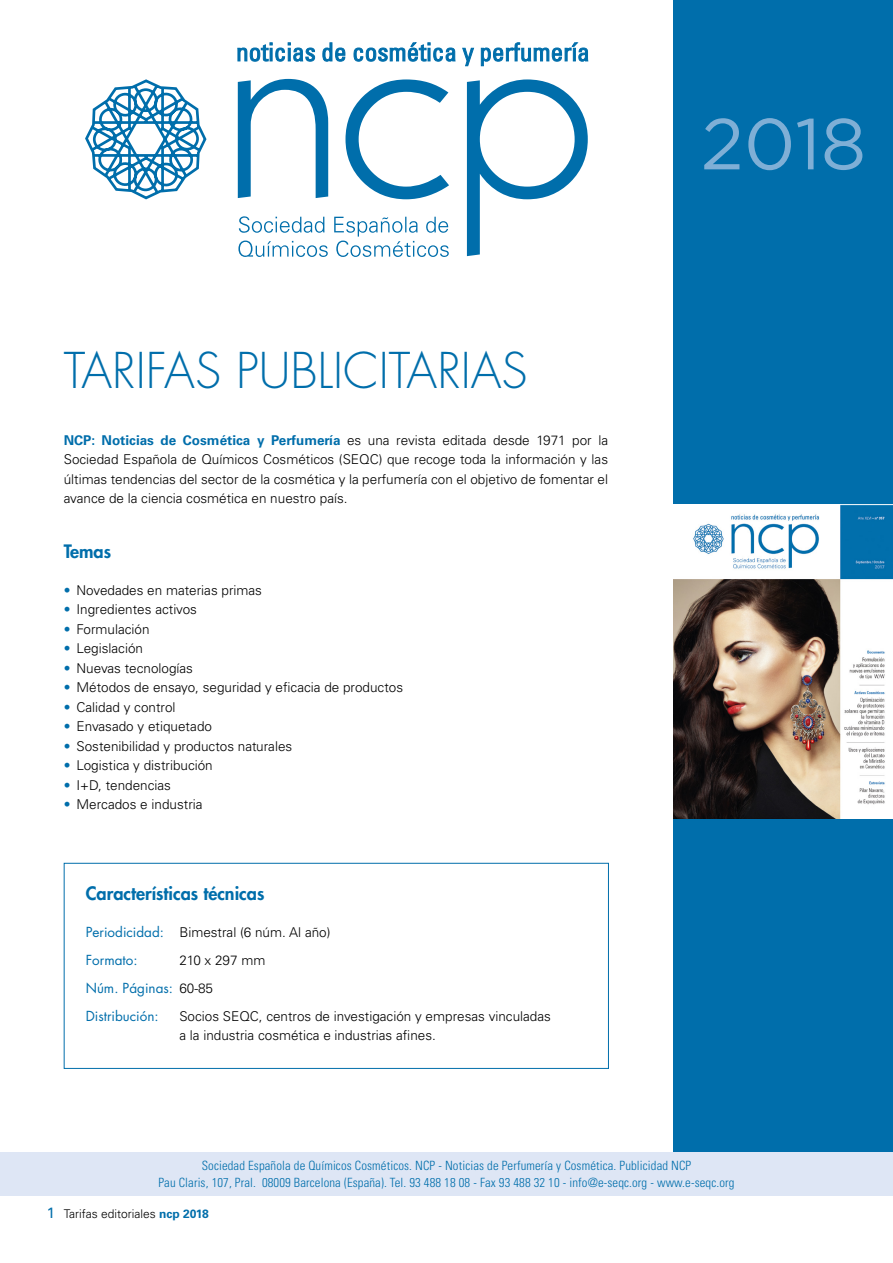
<style>
.page{position:relative;width:893px;height:1263px;background:#fff}
.page>*{position:absolute;margin:0;border:0;box-sizing:border-box;transform-origin:0 0}
.t1{font:72px "Gotham";color:#7fafd6}
.t2{font:300 48px "Futura Std";color:#006eab}
.t3{font:800 18px "Futura Std";color:#006eab}
.t4{font:300 13.5px/19.5px "Univers LT Std";color:#000;text-align:justify}
.t5{font:13.5px/28px "Futura Std";color:#006eab}
.t6{font:300 condensed 12.75px/16.5px "Univers LT Std";letter-spacing:.01em;color:#006eab;text-align:center}
.t7{font:300 12px "Univers LT Std";color:#000}
.s1{font-weight:700;color:#006eab}
.s2{color:#006eab}
.s3{font-family:"Futura Std";font-weight:400;color:#006eab}
.s4{font-family:"Univers LT Std";font-weight:300;color:#000}
.s5{font-weight:400;font-size:15px;color:#006eab}
</style>
<div class="page">
<div style="left:673px;top:0;width:220px;height:1171px;background:#006eab"></div>
<img style="left:673px;top:505px;width:220px;height:313px">
<hr style="left:673px;top:504px;width:220px;height:1px;background:#fff">
<svg style="left:85px;top:79px;width:122px;height:121px"></svg>
<svg style="left:238px;top:79px;width:350px;height:177px"></svg>
<svg style="left:237px;top:42px;width:351px;height:24px"></svg>
<svg style="left:238px;top:216px;width:211px;height:41px"></svg>
<div style="left:64px;top:863px;width:545px;height:206px;border:1px solid #006eab"></div>
<div style="left:0;top:1152px;width:893px;height:44px;background:#dee6f5"></div>
<h2 class="t2" style="left:64px;top:342px;width:465px">TARIFAS PUBLICITARIAS</h2>
<p class="t4" style="left:64px;top:430px;width:546px"><span class="s1">NCP: Noticias de Cosmética y Perfumería</span> es una revista editada desde 1971 por la Sociedad Española de Químicos Cosméticos (SEQC) que recoge toda la información y las últimas tendencias del sector de la cosmética y la perfumería con el objetivo de fomentar el avance de la ciencia cosmética en nuestro país.</p>
<h3 class="t3" style="left:64px;top:540px;width:49px">Temas</h3>
<p class="t4" style="left:64px;top:580px;width:200px"><span class="s2">•</span> Novedades en materias primas</p>
<p class="t4" style="left:64px;top:599px;width:135px"><span class="s2">•</span> Ingredientes activos</p>
<p class="t4" style="left:64px;top:619px;width:87px"><span class="s2">•</span> Formulación</p>
<p class="t4" style="left:64px;top:638px;width:81px"><span class="s2">•</span> Legislación</p>
<p class="t4" style="left:64px;top:658px;width:131px"><span class="s2">•</span> Nuevas tecnologías</p>
<p class="t4" style="left:64px;top:677px;width:341px"><span class="s2">•</span> Métodos de ensayo, seguridad y eficacia de productos</p>
<p class="t4" style="left:64px;top:697px;width:113px"><span class="s2">•</span> Calidad y control</p>
<p class="t4" style="left:64px;top:716px;width:150px"><span class="s2">•</span> Envasado y etiquetado</p>
<p class="t4" style="left:64px;top:736px;width:230px"><span class="s2">•</span> Sostenibilidad y productos naturales</p>
<p class="t4" style="left:64px;top:755px;width:151px"><span class="s2">•</span> Logistica y distribución</p>
<p class="t4" style="left:64px;top:775px;width:109px"><span class="s2">•</span> I+D, tendencias</p>
<p class="t4" style="left:64px;top:794px;width:140px"><span class="s2">•</span> Mercados e industria</p>
<h3 class="t3" style="left:86px;top:882px;width:180px">Características técnicas</h3>
<p class="t4" style="left:86px;top:922px;width:246px"><span class="s3">Periodicidad:</span> Bimestral (6 núm. Al año)</p>
<p class="t5" style="left:86px;top:946px;width:53px">Formato:</p>
<p class="t4" style="left:179px;top:950px;width:88px">210 x 297 mm</p>
<p class="t5" style="left:86px;top:974px;width:129px">Núm. Páginas: <span class="s4">60-85<br></span>Distribución:</p>
<p class="t4" style="left:179px;top:1006px;width:373px">Socios SEQC, centros de investigación y empresas vinculadas a la industria cosmética e industrias afines.</p>
<h1 class="t1" style="left:701px;top:104px;width:167px">2018</h1>
<p class="t6" style="left:158px;top:1157px;width:578px">Sociedad Española de Químicos Cosméticos. NCP - Noticias de Perfumería y Cosmética. Publicidad NCP<br>Pau Claris, 107, Pral. 08009 Barcelona (España). Tel. 93 488 18 08 - Fax 93 488 32 10 - info@e-seqc.org - www.e-seqc.org</p>
<p class="t7" style="left:47px;top:1206px;width:163px"><span class="s5">1</span> Tarifas editoriales <span class="s1">ncp 2018</span></p>
</div>
